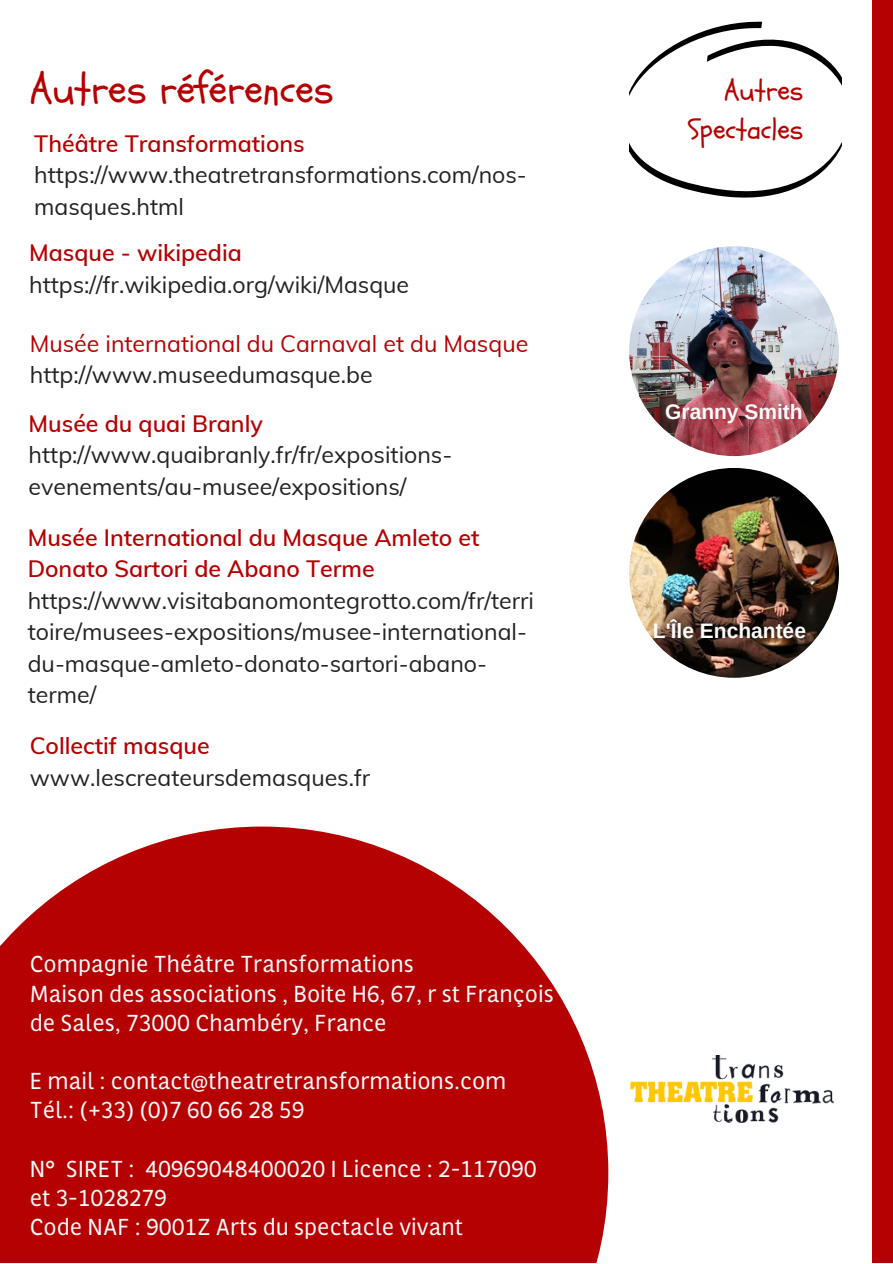
<style>
.page{position:relative;width:893px;height:1264px;background:#fff}
.page>*{position:absolute;margin:0;border:0;box-sizing:border-box;transform-origin:0 0}
.t1{font:42px "Schoolbell";color:#b60102}
.t2{font:28.5px/39.3px "Schoolbell";color:#b60102;text-align:right}
.t3{font:23.1px/31.5px "Muli";color:#222}
.t4{font:600 23.1px/31.5px "Muli";color:#b60102}
.t5{font:23.1px "Muli";color:#b60102}
.t6{font:21.6px/29.2px "Multi Text";color:#fbfbfb}
.t7{font:700 21px "Arimo";color:#fbfbfb}
</style>
<div class="page">
<div style="left:0;top:0;width:892px;height:1262px;background:#b60102"></div>
<div style="left:0;top:0;width:572px;height:1262px;background:#fff"></div>
<div style="left:572px;top:0;width:299px;height:1262px;background:#fff"></div>
<svg style="left:0;top:826px;width:608px;height:436px;background:#bf2324"></svg>
<img style="left:629px;top:246px;width:209px;height:210px;border-radius:50%">
<img style="left:629px;top:468px;width:209px;height:209px;border-radius:50%">
<svg style="left:629px;top:21px;width:212px;height:177px"></svg>
<img style="left:629px;top:1055px;width:205px;height:67px">
<h1 class="t1" style="left:30px;top:61px;width:305px">Autres références</h1>
<p class="t4" style="left:34px;top:127px;width:272px">Théâtre Transformations</p>
<p class="t3" style="left:34px;top:159px;width:494px">https://www.theatretransformations.com/nos&shy;masques.html</p>
<p class="t4" style="left:29px;top:237px;width:214px">Masque - wikipedia</p>
<p class="t3" style="left:29px;top:268px;width:381px">https://fr.wikipedia.org/wiki/Masque</p>
<p class="t5" style="left:30px;top:329px;width:500px">Musée international du Carnaval et du Masque</p>
<p class="t3" style="left:30px;top:359px;width:344px">http://www.museedumasque.be</p>
<p class="t4" style="left:29px;top:407px;width:236px">Musée du quai Branly</p>
<p class="t3" style="left:29px;top:439px;width:425px">http://www.quaibranly.fr/fr/expositions&shy;evenements/au-musee/expositions/</p>
<p class="t4" style="left:28px;top:521px;width:453px">Musée International du Masque Amleto et<br>Donato Sartori de Abano Terme</p>
<p class="t3" style="left:28px;top:584px;width:507px">https://www.visitabanomontegrotto.com/fr/terri toire/musees-expositions/musee-international&shy;du-masque-amleto-donato-sartori-abano&shy;terme/</p>
<p class="t4" style="left:30px;top:729px;width:181px">Collectif masque</p>
<p class="t3" style="left:30px;top:761px;width:342px">www.lescreateursdemasques.fr</p>
<p class="t6" style="left:30px;top:947px;width:525px">Compagnie Théâtre Transformations<br>Maison des associations , Boite H6, 67, r st François de Sales, 73000 Chambéry, France</p>
<p class="t6" style="left:30px;top:1064px;width:478px">E mail : contact@theatretransformations.com<br>Tél.: (+33) (0)7 60 66 28 59</p>
<p class="t6" style="left:30px;top:1152px;width:508px">N° SIRET : 40969048400020 I Licence : 2-117090 et 3-1028279<br>Code NAF : 9001Z Arts du spectacle vivant</p>
<p class="t2" style="left:688px;top:72px;width:117px">Autres<br>Spectacles</p>
<p class="t7" style="left:665px;top:400px;width:139px">Granny Smith</p>
<p class="t7" style="left:653px;top:619px;width:154px">L'Île Enchantée</p>
</div>
